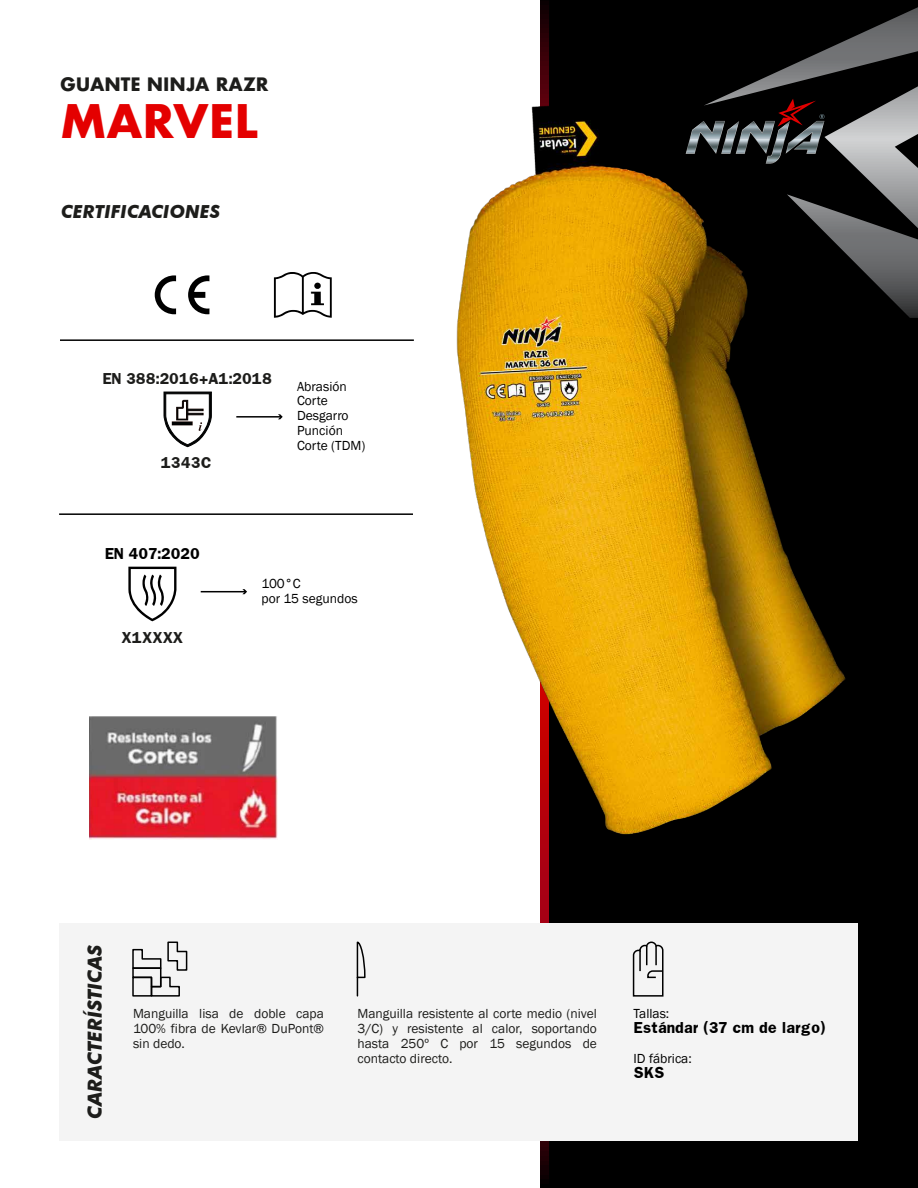
<style>
.page{position:relative;width:918px;height:1188px;background:#fff}
.page>*{position:absolute;margin:0;border:0;box-sizing:border-box;transform-origin:0 0}
.t1{font:700 45px "Futura";color:#e40000}
.t2{font:italic 700 19.5px "Futura BT";color:#1d1d1b}
.t3{font:700 18px "Futura";color:#1d1d1b}
.t4{font:italic 700 18px "Futura BT";color:#1d1d1b}
.t5{font:13.5px/15px "Franklin Gothic";color:#1d1d1b;text-align:justify}
.t6{font:13.5px/15px "Franklin Gothic";color:#000}
.t7{font:700 13.5px "Franklin";color:#000}
.t8{font:700 13.5px "Franklin";color:#1d1d1b}
.s1{color:#000}
</style>
<div class="page">
<svg style="left:541px;top:0;width:8px;height:1188px"></svg>
<div style="left:549px;top:0;width:369px;height:1188px;background:#000"></div>
<svg style="left:709px;top:7px;width:209px;height:311px"></svg>
<div style="left:59px;top:923px;width:799px;height:217px;background:#f4f4f4"></div>
<svg style="left:632px;top:941px;width:32px;height:56px"></svg>
<svg style="left:132px;top:941px;width:56px;height:56px"></svg>
<div style="left:132px;top:977px;width:20px;height:20px;border:2px solid #000"></div>
<img style="left:456px;top:103px;width:396px;height:736px">
<svg style="left:274px;top:272px;width:58px;height:46px"></svg>
<svg style="left:155px;top:275px;width:21px;height:39px"></svg>
<svg style="left:188px;top:275px;width:21px;height:39px"></svg>
<hr style="left:60px;top:339px;width:354px;height:2px;background:#000">
<hr style="left:236px;top:416px;width:45px;height:2px;background:#000">
<svg style="left:278px;top:414px;width:5px;height:5px"></svg>
<svg style="left:163px;top:391px;width:49px;height:56px"></svg>
<hr style="left:59px;top:513px;width:354px;height:2px;background:#000">
<svg style="left:356px;top:941px;width:10px;height:56px"></svg>
<hr style="left:201px;top:591px;width:44px;height:1px;background:#000">
<svg style="left:242px;top:589px;width:5px;height:5px"></svg>
<svg style="left:128px;top:567px;width:48px;height:54px"></svg>
<img style="left:90px;top:716px;width:187px;height:123px">
<h3 class="t3" style="left:60px;top:71px;width:210px">GUANTE NINJA RAZR</h3>
<h1 class="t1" style="left:60px;top:88px;width:200px">MARVEL</h1>
<h3 class="t4" style="left:61px;top:201px;width:160px">CERTIFICACIONES</h3>
<p class="t8" style="left:103px;top:369px;width:171px">EN 388:2016+A1:2018</p>
<p class="t8" style="left:161px;top:453px;width:52px">1343C</p>
<p class="t6" style="left:297px;top:379px;width:70px">Abrasión<br>Corte<br>Desgarro<br>Punción<br>Corte (TDM)</p>
<p class="t7" style="left:105px;top:544px;width:96px">EN 407:2020</p>
<p class="t8" style="left:122px;top:628px;width:63px">X1XXXX</p>
<p class="t6" style="left:262px;top:576px;width:98px">100°C<br>por 15 segundos</p>
<h2 class="t2" style="left:83px;top:1119px;width:175px;rotate:-90deg">CARACTERÍSTICAS</h2>
<p class="t5" style="left:133px;top:1007px;width:192px">Manguilla lisa de doble capa 100% fibra de Kevlar<span class="s1">®</span> DuPont<span class="s1">® </span>sin dedo.</p>
<p class="t5" style="left:357px;top:1007px;width:241px">Manguilla resistente al corte medio (nivel 3/C) y resistente al calor, soportando hasta 250º C por 15 segundos de contacto directo.</p>
<p class="t6" style="left:634px;top:1007px;width:37px">Tallas:</p>
<p class="t7" style="left:634px;top:1019px;width:193px">Estándar (37 cm de largo)</p>
<p class="t6" style="left:634px;top:1052px;width:60px">ID fábrica:</p>
<p class="t7" style="left:634px;top:1064px;width:33px">SKS</p>
</div>
